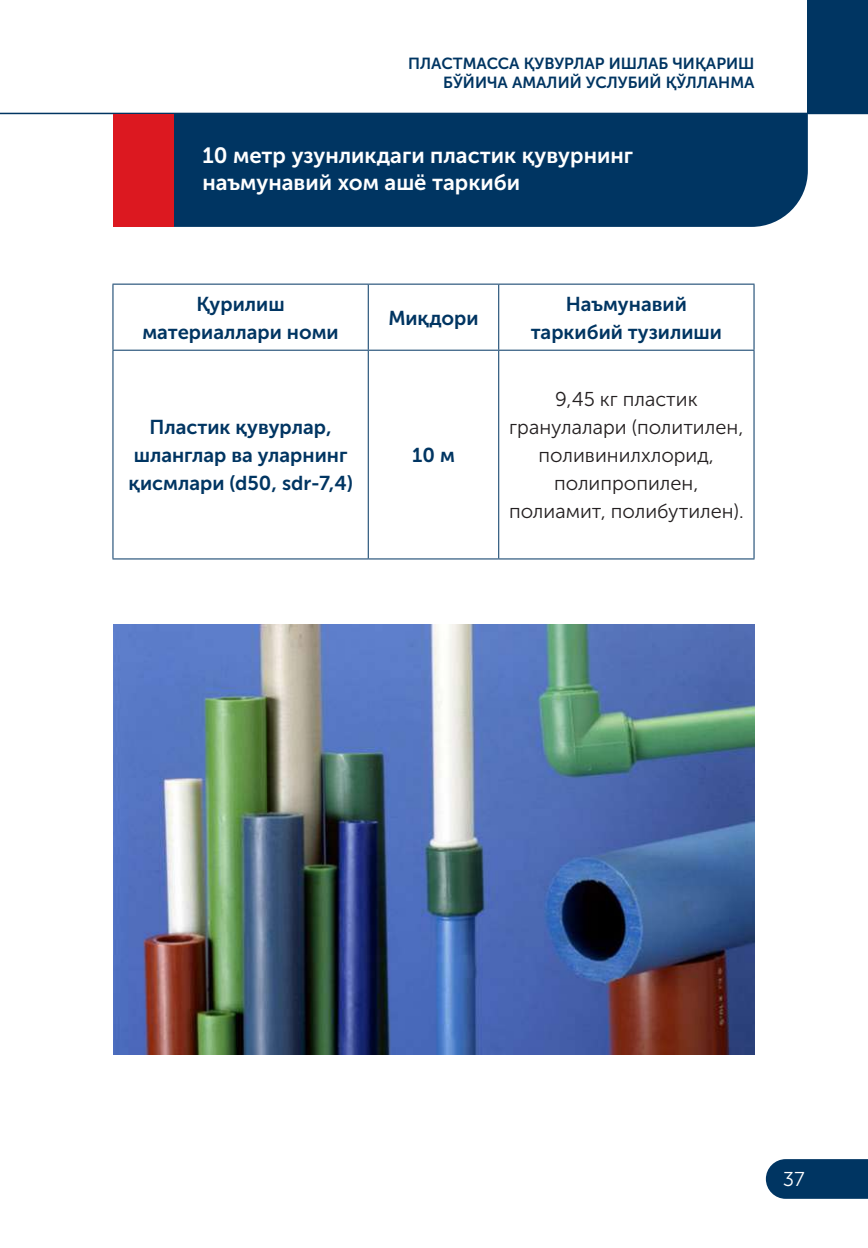
<style>
.page{position:relative;width:868px;height:1248px;background:#fff}
.page>*{position:absolute;margin:0;border:0;box-sizing:border-box;transform-origin:0 0}
.t1{font:22px/26.4px "Museo Sans Cyrl 700";color:#fff}
.t2{font:20px/28px "Museo Sans Cyrl 700";color:#003562;text-align:center}
.t3{font:20px/28px "Museo Sans Cyrl 300";color:#231f20;text-align:center}
.t4{font:20px "Museo Sans Cyrl 300";color:#fff}
.t5{font:16px/19.2px "Museo Sans Cyrl 700";color:#003562;text-align:right}
</style>
<div class="page">
<div style="left:807px;top:0;width:60px;height:113px;background:#003562"></div>
<hr style="left:0;top:113px;width:867px;height:1px;background:#003562">
<div style="left:173px;top:114px;width:634px;height:113px;background:#003562"></div>
<div style="left:113px;top:114px;width:60px;height:113px;background:#dc1820"></div>
<hr style="left:112px;top:283px;width:256px;height:1px;background:#003562">
<hr style="left:112px;top:284px;width:1px;height:65px;background:#003562">
<hr style="left:368px;top:283px;width:130px;height:1px;background:#003562">
<hr style="left:368px;top:284px;width:1px;height:65px;background:#003562">
<hr style="left:498px;top:283px;width:256px;height:1px;background:#003562">
<hr style="left:498px;top:284px;width:1px;height:65px;background:#003562">
<hr style="left:753px;top:284px;width:1px;height:65px;background:#003562">
<hr style="left:112px;top:349px;width:256px;height:1px;background:#003562">
<hr style="left:112px;top:350px;width:1px;height:208px;background:#003562">
<hr style="left:368px;top:349px;width:130px;height:1px;background:#003562">
<hr style="left:368px;top:350px;width:1px;height:208px;background:#003562">
<hr style="left:498px;top:349px;width:256px;height:1px;background:#003562">
<hr style="left:498px;top:350px;width:1px;height:208px;background:#003562">
<hr style="left:753px;top:350px;width:1px;height:208px;background:#003562">
<hr style="left:112px;top:558px;width:256px;height:1px;background:#003562">
<hr style="left:368px;top:558px;width:130px;height:1px;background:#003562">
<hr style="left:498px;top:558px;width:256px;height:1px;background:#003562">
<img style="left:113px;top:624px;width:641px;height:430px">
<svg style="left:765px;top:1159px;width:102px;height:39px;background:#0d3f6a"></svg>
<p class="t5" style="left:408px;top:54px;width:348px">ПЛАСТМАССА ҚУВУРЛАР ИШЛАБ ЧИҚАРИШ<br>БЎЙИЧА АМАЛИЙ УСЛУБИЙ ҚЎЛЛАНМА</p>
<p class="t1" style="left:202px;top:142px;width:432px">10 метр узунликдаги пластик қувурнинг наъмунавий хом ашё таркиби</p>
<p class="t2" style="left:142px;top:290px;width:198px">Қурилиш материаллари номи</p>
<p class="t2" style="left:128px;top:413px;width:226px">Пластик қувурлар, шланглар ва уларнинг қисмлари (d50, sdr-7,4)</p>
<p class="t2" style="left:388px;top:304px;width:92px">Миқдори</p>
<p class="t2" style="left:412px;top:441px;width:44px">10 м</p>
<p class="t2" style="left:530px;top:290px;width:193px">Наъмунавий таркибий тузилиши</p>
<p class="t3" style="left:509px;top:385px;width:236px">9,45 кг пластик гранулалари (политилен, поливинилхлорид, полипропилен, полиамит, полибутилен).</p>
<p class="t4" style="left:782px;top:1168px;width:23px">37</p>
</div>
